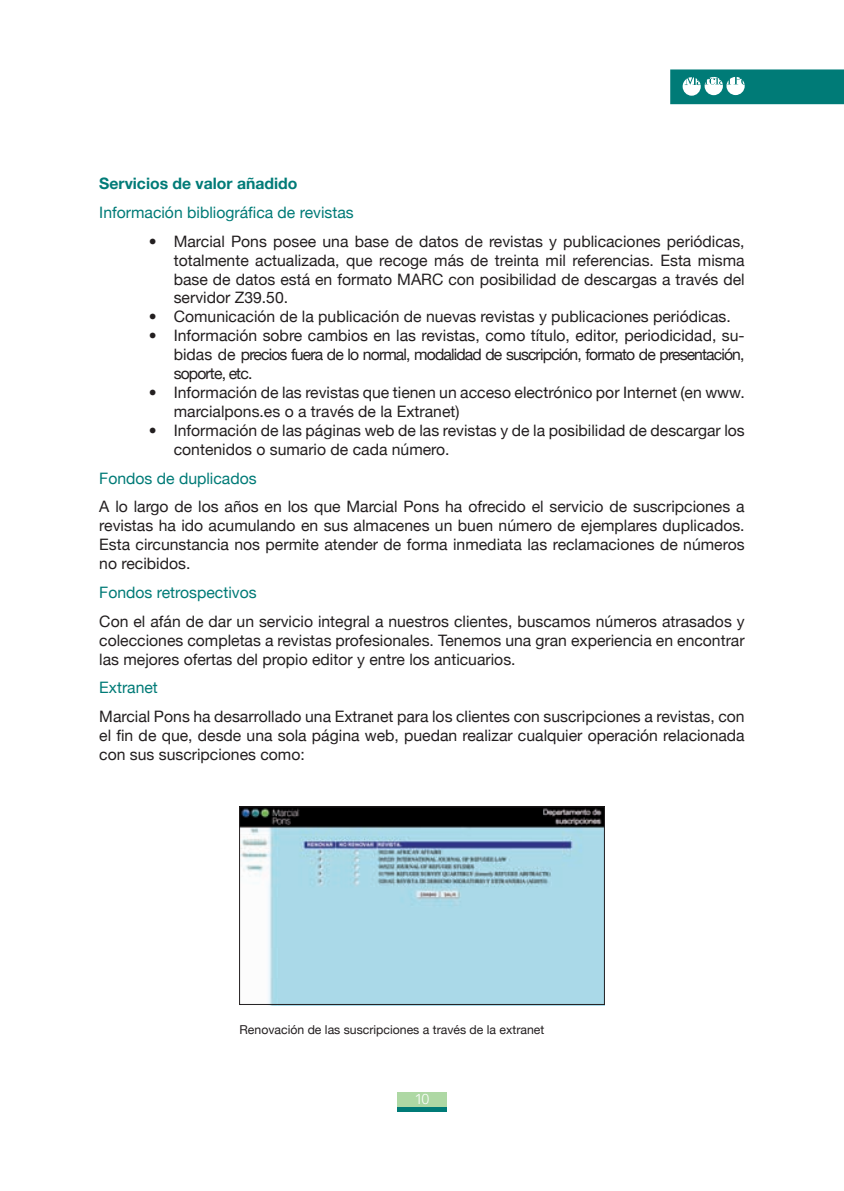
<style>
.page{position:relative;width:844px;height:1191px;background:#fff}
.page>*{position:absolute;margin:0;border:0;box-sizing:border-box;transform-origin:0 0}
.t1{font:15.75px/18.9px "Helvetica Neue";color:#231f20;text-align:justify}
.t2{font:15.75px "Helvetica Neue";color:#007b77}
.t3{font:700 15.75px "Helvetica Neue";color:#007b77}
.t4{font:300 14px "Vectora LH";color:#fff}
.t5{font:12.25px "Helvetica Neue";color:#231f20}
</style>
<div class="page">
<div style="left:671px;top:70px;width:171px;height:33px;background:#007b77"></div>
<div style="left:670px;top:69px;width:173px;height:35px;border:2px solid #007b77"></div>
<svg style="left:682px;top:77px;width:62px;height:19px"></svg>
<div style="left:397px;top:1091px;width:49px;height:15px;background:#aed8a4"></div>
<div style="left:397px;top:1106px;width:49px;height:5px;background:#007b77"></div>
<img style="left:241px;top:808px;width:361px;height:195px">
<div style="left:239px;top:806px;width:365px;height:199px;border:1px solid #231f20"></div>
<p class="t3" style="left:99px;top:174px;width:200px">Servicios de valor añadido</p>
<p class="t2" style="left:99px;top:203px;width:256px">Información bibliográfica de revistas</p>
<p class="t1" style="left:174px;top:231px;width:572px;text-indent:-25px">• Marcial Pons posee una base de datos de revistas y publicaciones periódicas, totalmente actualizada, que recoge más de treinta mil referencias. Esta misma base de datos está en formato MARC con posibilidad de descargas a través del servidor Z39.50.</p>
<p class="t1" style="left:149px;top:307px;width:583px">• Comunicación de la publicación de nuevas revistas y publicaciones periódicas.</p>
<p class="t1" style="left:174px;top:326px;width:572px;text-indent:-25px">• Información sobre cambios en las revistas, como título, editor, periodicidad, su&shy;bidas de precios fuera de lo normal, modalidad de suscripción, formato de presentación, soporte, etc.</p>
<p class="t1" style="left:174px;top:383px;width:572px;text-indent:-25px">• Información de las revistas que tienen un acceso electrónico por Internet (en www. marcialpons.es o a través de la Extranet)</p>
<p class="t1" style="left:174px;top:420px;width:572px;text-indent:-25px">• Información de las páginas web de las revistas y de la posibilidad de descargar los contenidos o sumario de cada número.</p>
<p class="t2" style="left:99px;top:468px;width:159px">Fondos de duplicados</p>
<p class="t1" style="left:99px;top:497px;width:646px">A lo largo de los años en los que Marcial Pons ha ofrecido el servicio de suscripciones a revistas ha ido acumulando en sus almacenes un buen número de ejemplares duplicados.<br>Esta circunstancia nos permite atender de forma inmediata las reclamaciones de números no recibidos.</p>
<p class="t2" style="left:99px;top:583px;width:159px">Fondos retrospectivos</p>
<p class="t1" style="left:99px;top:611px;width:646px">Con el afán de dar un servicio integral a nuestros clientes, buscamos números atrasados y colecciones completas a revistas profesionales. Tenemos una gran experiencia en encontrar las mejores ofertas del propio editor y entre los anticuarios.</p>
<p class="t2" style="left:99px;top:678px;width:60px">Extranet</p>
<p class="t1" style="left:99px;top:707px;width:646px">Marcial Pons ha desarrollado una Extranet para los clientes con suscripciones a revistas, con el fin de que, desde una sola página web, puedan realizar cualquier operación relacionada con sus suscripciones como:</p>
<p class="t5" style="left:239px;top:1022px;width:306px">Renovación de las suscripciones a través de la extranet</p>
<p class="t4" style="left:414px;top:1091px;width:16px">10</p>
</div>
